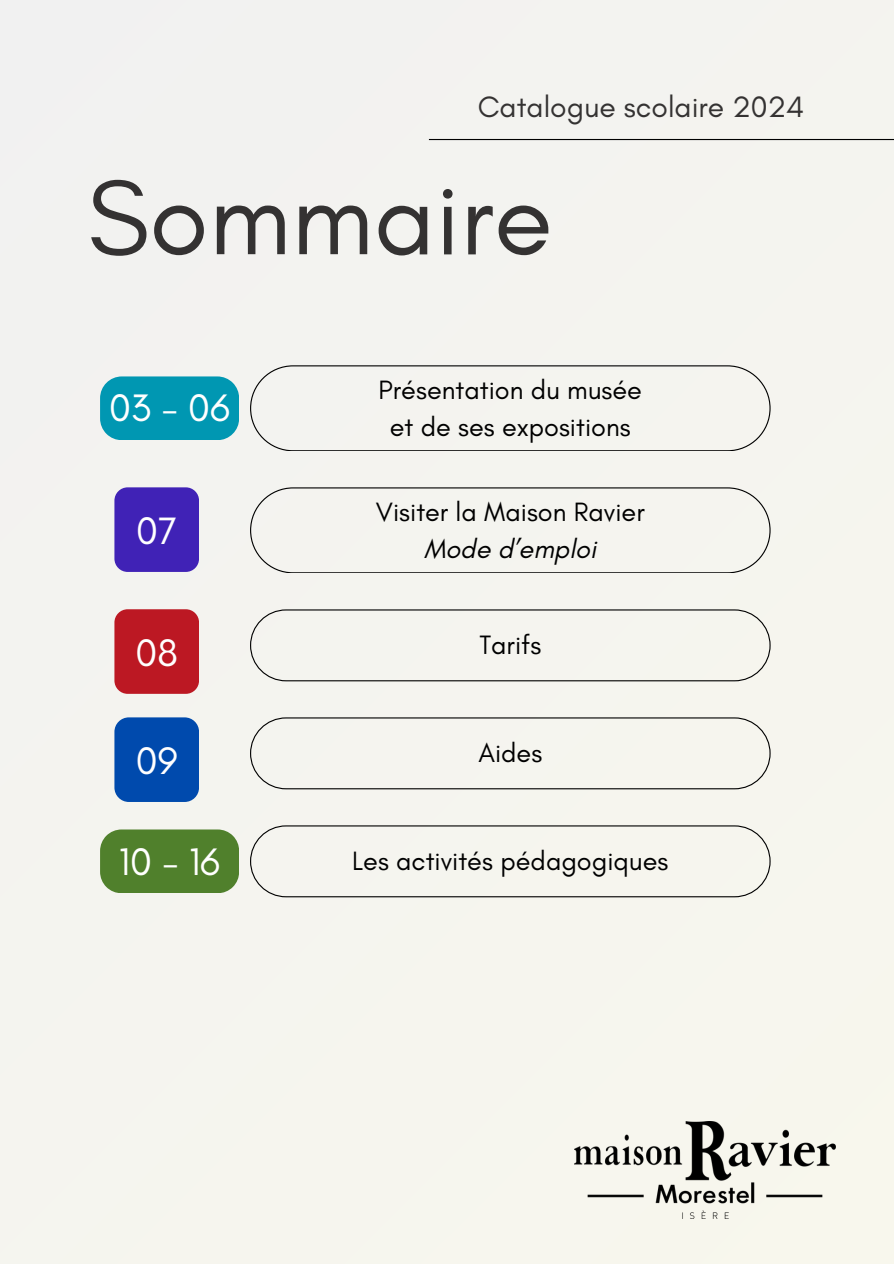
<style>
.page{position:relative;width:894px;height:1264px;background:#fff}
.page>*{position:absolute;margin:0;border:0;box-sizing:border-box;transform-origin:0 0}
.t1{font:108px "Glacial Indifference";color:#343232}
.t2{font:39px "Glacial Indifference";color:#fff}
.t3{font:30px "Glacial Indifference";color:#343232}
.t4{font:27px "Glacial Indifference";color:#000}
.t5{font:italic 27px "Glacial Indifference";color:#000}
</style>
<div class="page">
<div style="left:0;top:0;width:893px;height:1263px;background:#f4f4ef"></div>
<hr style="left:429px;top:139px;width:464px;height:1px;background:#000">
<div style="left:100px;top:376px;width:139px;height:64px;background:#0097b2"></div>
<svg style="left:250px;top:365px;width:520px;height:86px"></svg>
<div style="left:114px;top:487px;width:85px;height:85px;background:#4022b6;border-radius:13px"></div>
<svg style="left:250px;top:487px;width:520px;height:86px"></svg>
<svg style="left:250px;top:609px;width:520px;height:72px"></svg>
<div style="left:114px;top:609px;width:85px;height:85px;background:#bc1823;border-radius:13px"></div>
<img style="left:574px;top:1121px;width:261px;height:97px">
<div style="left:114px;top:717px;width:85px;height:85px;background:#004aad;border-radius:14px"></div>
<svg style="left:250px;top:717px;width:520px;height:72px"></svg>
<div style="left:100px;top:829px;width:139px;height:64px;background:#50802c"></div>
<svg style="left:250px;top:825px;width:520px;height:72px"></svg>
<h1 class="t3" style="left:477px;top:89px;width:328px">Catalogue scolaire 2024</h1>
<h3 class="t1" style="left:87px;top:152px;width:467px">Sommaire</h3>
<h2 class="t2" style="left:109px;top:384px;width:122px">03 - 06</h2>
<p class="t2" style="left:136px;top:506px;width:43px">07</p>
<p class="t2" style="left:135px;top:628px;width:44px">08</p>
<p class="t4" style="left:378px;top:373px;width:265px">Présentation du musée</p>
<p class="t4" style="left:390px;top:410px;width:242px">et de ses expositions</p>
<p class="t4" style="left:376px;top:495px;width:270px">Visiter la Maison Ravier</p>
<p class="t5" style="left:424px;top:532px;width:173px">Mode d’emploi</p>
<p class="t4" style="left:479px;top:628px;width:63px">Tarifs</p>
<p class="t2" style="left:136px;top:736px;width:43px">09</p>
<p class="t4" style="left:478px;top:736px;width:65px">Aides</p>
<p class="t2" style="left:119px;top:837px;width:103px">10 - 16</p>
<p class="t4" style="left:352px;top:844px;width:317px">Les activités pédagogiques</p>
</div>
